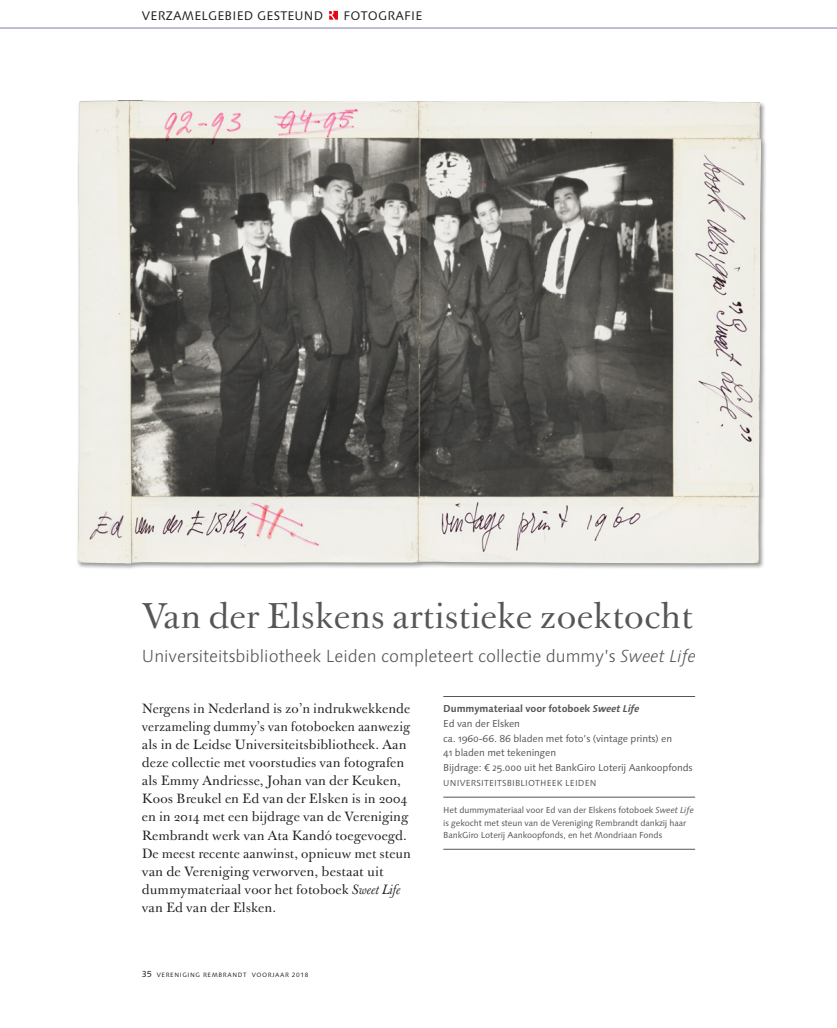
<style>
.page{position:relative;width:837px;height:1028px;background:#fff}
.page>*{position:absolute;margin:0;border:0;box-sizing:border-box;transform-origin:0 0}
.c_KOP_Artikel_Basker{font:35px "Baskerville 120 Pro";color:#555655}
.d_Onderkop_syntax{font:300 17.5px "Syntax Next LT Pro";color:#555655}
._2_intro_begin_aanko{font:13.12px/18.1px "Baskerville 120 Pro";letter-spacing:.005em;color:#1d1d1b}
.a__artikel_tekst{font:12.5px "Syntax Next LT Pro";letter-spacing:.02em;color:#1d1d1b}
._02_kader_Plat{font:10px/14.8px "Syntax Next LT Pro";letter-spacing:-.01em;color:#555655}
._01_kader_Naam_schil{font:700 10px "Syntax Next LT Pro";letter-spacing:-.01em;color:#555655}
._04_kadertekst__ande{font:8.75px/12.5px "Syntax Next LT Pro";letter-spacing:-.01em;color:#555655}
._03_kader_Museumnaam{font:8.75px "Syntax Next LT Pro";letter-spacing:.02em;color:#555655}
.t1{font:6.25px "Syntax Next LT Pro";letter-spacing:.1em;color:#1d1d1b}
.s1{font-style:italic}
.s2{font-size:8.75px}
</style>
<div class="page">
<hr style="left:0;top:28px;width:836px;height:1px;background:#797fb3">
<svg style="left:329px;top:11px;width:9px;height:9px"></svg>
<hr style="left:443px;top:696px;width:251px;height:1px;background:#555655">
<hr style="left:443px;top:797px;width:251px;height:1px;background:#555655">
<hr style="left:443px;top:849px;width:251px;height:1px;background:#555655">
<div style="left:76px;top:99px;width:690px;height:471px;background:#1d1d1b;opacity:.45"></div>
<img style="left:78px;top:100px;width:682px;height:463px">
<p class="a__artikel_tekst" style="left:142px;top:8px;width:183px">VERZAMELGEBIED GESTEUND</p>
<p class="a__artikel_tekst" style="left:343px;top:8px;width:80px">FOTOGRAFIE</p>
<p class="c_KOP_Artikel_Basker" style="left:142px;top:594px;width:552px">Van der Elskens artistieke zoektocht</p>
<p class="d_Onderkop_syntax" style="left:142px;top:645px;width:555px">Universiteitsbibliotheek Leiden completeert collectie dummy’s <span class="s1">Sweet Life</span></p>
<p class="_2_intro_begin_aanko" style="left:142px;top:699px;width:270px">Nergens in Nederland is zo’n indrukwekkende verzameling dummy’s van fotoboeken aanwezig als in de Leidse Universiteitsbibliotheek. Aan deze collectie met voorstudies van fotografen als Emmy Andriesse, Johan van der Keuken, Koos Breukel en Ed van der Elsken is in 2004 en in 2014 met een bijdrage van de Vereniging Rembrandt werk van Ata Kandó toegevoegd.<br>De meest recente aanwinst, opnieuw met steun van de Vereniging verworven, bestaat uit dummymateriaal voor het fotoboek <span class="s1">Sweet Life </span>van Ed van der Elsken.</p>
<p class="_01_kader_Naam_schil" style="left:443px;top:702px;width:197px">Dummymateriaal voor fotoboek <span class="s1">Sweet Life</span></p>
<p class="_02_kader_Plat" style="left:443px;top:716px;width:78px">Ed van der Elsken</p>
<p class="_02_kader_Plat" style="left:443px;top:731px;width:230px">ca. 1960-66. 86 bladen met foto’s (vintage prints) en<br>41 bladen met tekeningen</p>
<p class="_02_kader_Plat" style="left:443px;top:760px;width:251px">Bijdrage: € 25.000 uit het BankGiro Loterij Aankoopfonds</p>
<p class="_03_kader_Museumnaam" style="left:443px;top:777px;width:155px">UNIVERSITEITSBIBLIOTHEEK LEIDEN</p>
<p class="_04_kadertekst__ande" style="left:443px;top:803px;width:252px">Het dummymateriaal voor Ed van der Elskens fotoboek <span class="s1">Sweet Life </span>is gekocht met steun van de Vereniging Rembrandt dankzij haar<br>BankGiro Loterij Aankoopfonds, en het Mondriaan Fonds</p>
<p class="t1" style="left:142px;top:970px;width:168px"><span class="s2">35</span> VERENIGING REMBRANDT VOORJAAR 2018</p>
</div>
